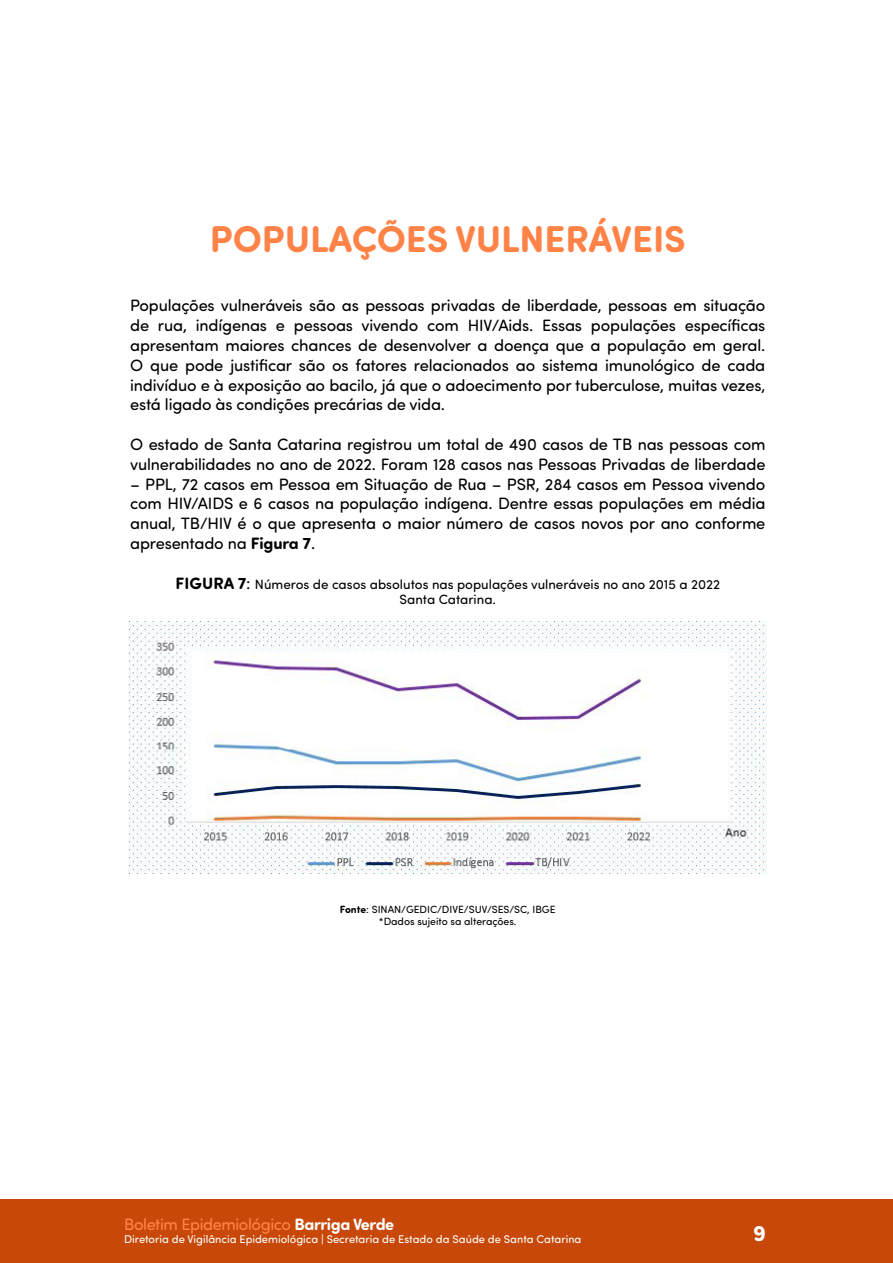
<style>
.page{position:relative;width:893px;height:1263px;background:#fff}
.page>*{position:absolute;margin:0;border:0;box-sizing:border-box;transform-origin:0 0}
.t1{font:700 37.5px "Sofia Pro Soft";letter-spacing:-.005em;color:#ff8247}
.t2{font:700 22.5px "Sofia Pro Soft";color:#fff}
.t3{font:16.5px/19.8px "Sofia Pro Soft";letter-spacing:-.01em;color:#000;text-align:justify}
.t4{font:16.5px "Sofia Pro Soft";letter-spacing:-.025em;color:#ff8247}
.t5{font:13.5px/15px "Sofia Pro Soft";color:#000;text-align:center}
.t6{font:11.25px "Sofia Pro Soft";color:#fff}
.t7{font:10.5px/12px "Sofia Pro Soft";color:#000;text-align:center}
.s1{font-weight:700}
.s2{font-weight:700;font-size:16.5px}
.s3{font-size:16.5px}
.s4{font-weight:700;color:#fff}
</style>
<div class="page">
<div style="left:0;top:1199px;width:893px;height:64px;background:#c74808"></div>
<img style="left:129px;top:622px;width:638px;height:252px">
<h1 class="t1" style="left:210px;top:211px;width:477px">POPULAÇÕES VULNERÁVEIS</h1>
<p class="t3" style="left:130px;top:295px;width:637px">Populações vulneráveis são as pessoas privadas de liberdade, pessoas em situação de rua, indígenas e pessoas vivendo com HIV/Aids. Essas populações específicas apresentam maiores chances de desenvolver a doença que a população em geral.<br>O que pode justificar são os fatores relacionados ao sistema imunológico de cada indivíduo e à exposição ao bacilo, já que o adoecimento por tuberculose, muitas vezes, está ligado às condições precárias de vida.</p>
<p class="t3" style="left:130px;top:434px;width:637px">O estado de Santa Catarina registrou um total de 490 casos de TB nas pessoas com vulnerabilidades no ano de 2022. Foram 128 casos nas Pessoas Privadas de liberdade</p>
<p class="t3" style="left:130px;top:473px;width:637px">– PPL, 72 casos em Pessoa em Situação de Rua – PSR, 284 casos em Pessoa vivendo com HIV/AIDS e 6 casos na população indígena. Dentre essas populações em média anual, TB/HIV é o que apresenta o maior número de casos novos por ano conforme apresentado na <span class="s1">Figura 7</span>.</p>
<p class="t5" style="left:175px;top:576px;width:546px"><span class="s2">FIGURA 7</span><span class="s3">:</span> Números de casos absolutos nas populações vulneráveis no ano 2015 a 2022<br>Santa Catarina.</p>
<p class="t7" style="left:340px;top:902px;width:217px"><span class="s1">Fonte</span>: SINAN/GEDIC/DIVE/SUV/SES/SC, IBGE *Dados sujeito sa alterações.</p>
<p class="t4" style="left:124px;top:1213px;width:272px">Boletim Epidemiológico <span class="s4">Barriga Verde</span></p>
<p class="t6" style="left:124px;top:1232px;width:459px">Diretoria de Vigilância Epidemiológica | Secretaria de Estado da Saúde de Santa Catarina</p>
<h2 class="t2" style="left:753px;top:1216px;width:14px">9</h2>
</div>
